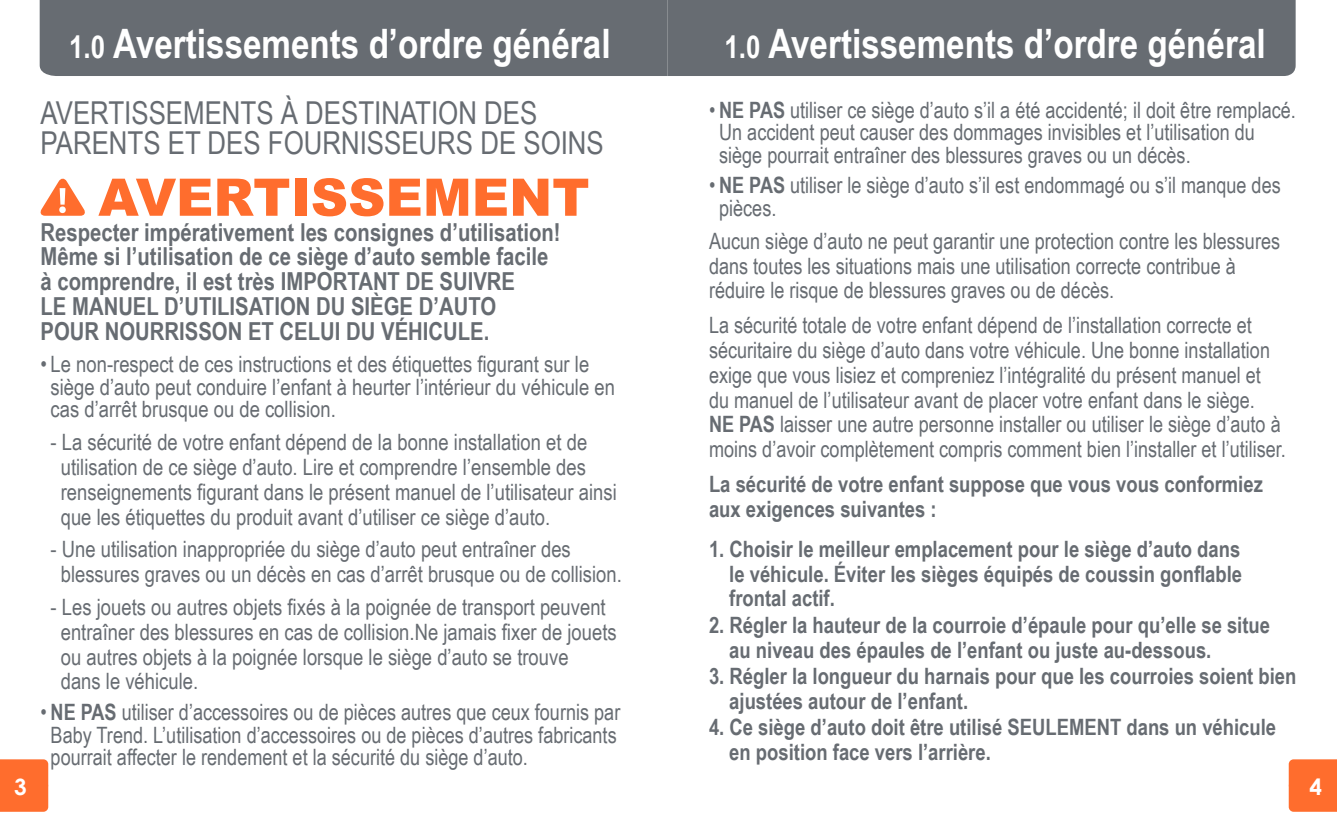
<style>
.page{position:relative;width:1337px;height:821px;background:#fff}
.page>*{position:absolute;margin:0;border:0;box-sizing:border-box;transform-origin:0 0}
.t1{font:900 51.75px "Arial";color:#ff6d2d}
.t2{font:700 40.5px "Arial Narrow";color:#fff}
.t3{font:31.5px/29.2px "Arial Narrow";color:#676c72}
.t4{font:700 24.75px/24.8px "Arial Narrow";color:#676c72}
.t5{font:22.5px/24.8px "Arial Narrow";color:#676c72}
.t6{font:700 22.5px/24.8px "Arial Narrow";color:#676c72}
.t7{font:700 22.5px "Century Gothic";color:#fff}
.s1{font-size:31.5px}
.s2{font-weight:700}
</style>
<div class="page">
<div style="left:667px;top:0;width:628px;height:76px;background:#676c72"></div>
<div style="left:40px;top:0;width:627px;height:76px;background:#676c72"></div>
<div style="left:0;top:759px;width:48px;height:52px;background:#ff6d2d"></div>
<div style="left:1288px;top:759px;width:48px;height:52px;background:#ff6d2d"></div>
<svg style="left:40px;top:178px;width:45px;height:38px"></svg>
<h2 class="t2" style="left:69px;top:13px;width:543px"><span class="s1">1.0</span> Avertissements d’ordre général</h2>
<h2 class="t2" style="left:724px;top:13px;width:543px"><span class="s1">1.0</span> Avertissements d’ordre général</h2>
<p class="t5" style="left:719px;top:98px;width:578px;line-height:22.5px;text-indent:-10px">• <span class="s2">NE PAS</span> utiliser ce siège d’auto s’il a été accidenté; il doit être remplacé.<br>Un accident peut causer des dommages invisibles et l’utilisation du siège pourrait entraîner des blessures graves ou un décès.</p>
<p class="t5" style="left:719px;top:173px;width:563px;line-height:22.5px;text-indent:-10px">• <span class="s2">NE PAS</span> utiliser le siège d’auto s’il est endommagé ou s’il manque des pièces.</p>
<p class="t5" style="left:709px;top:227px;width:572px">Aucun siège d’auto ne peut garantir une protection contre les blessures dans toutes les situations mais une utilisation correcte contribue à réduire le risque de blessures graves ou de décès.</p>
<p class="t5" style="left:709px;top:312px;width:578px">La sécurité totale de votre enfant dépend de l’installation correcte et sécuritaire du siège d’auto dans votre véhicule. Une bonne installation exige que vous lisiez et compreniez l’intégralité du présent manuel et du manuel de l’utilisateur avant de placer votre enfant dans le siège.<br><span class="s2">NE PAS</span> laisser une autre personne installer ou utiliser le siège d’auto à moins d’avoir complètement compris comment bien l’installer et l’utiliser.</p>
<p class="t6" style="left:709px;top:470px;width:555px">La sécurité de votre enfant suppose que vous vous conformiez aux exigences suivantes :</p>
<p class="t6" style="left:729px;top:535px;width:514px;text-align:justify;text-indent:-20px">1. Choisir le meilleur emplacement pour le siège d’auto dans le véhicule. Éviter les sièges équipés de coussin gonflable frontal actif.</p>
<p class="t6" style="left:729px;top:611px;width:542px;text-indent:-20px">2. Régler la hauteur de la courroie d’épaule pour qu’elle se situe au niveau des épaules de l’enfant ou juste au-dessous.</p>
<p class="t6" style="left:729px;top:662px;width:569px;text-indent:-20px">3. Régler la longueur du harnais pour que les courroies soient bien ajustées autour de l’enfant.</p>
<p class="t6" style="left:729px;top:713px;width:548px;text-indent:-20px">4. Ce siège d’auto doit être utilisé SEULEMENT dans un véhicule en position face vers l’arrière.</p>
<h3 class="t3" style="left:40px;top:97px;width:565px">AVERTISSEMENTS À DESTINATION DES<br>PARENTS ET DES FOURNISSEURS DE SOINS</h3>
<h1 class="t1" style="left:98px;top:159px;width:493px">AVERTISSEMENT</h1>
<p class="t4" style="left:40px;top:218px;width:521px">Respecter impérativement les consignes d’utilisation!<br>Même si l’utilisation de ce siège d’auto semble facile à comprendre, il est très IMPORTANT DE SUIVRE<br>LE MANUEL D’UTILISATION DU SIÈGE D’AUTO POUR NOURRISSON ET CELUI DU VÉHICULE.</p>
<p class="t5" style="left:51px;top:352px;width:566px;line-height:22.5px;text-indent:-10px">• Le non-respect de ces instructions et des étiquettes figurant sur le siège d’auto peut conduire l’enfant à heurter l’intérieur du véhicule en cas d’arrêt brusque ou de collision.</p>
<p class="t5" style="left:61px;top:429px;width:557px;text-indent:-10px">- La sécurité de votre enfant dépend de la bonne installation et de utilisation de ce siège d’auto. Lire et comprendre l’ensemble des renseignements figurant dans le présent manuel de l’utilisateur ainsi que les étiquettes du produit avant d’utiliser ce siège d’auto.</p>
<p class="t5" style="left:61px;top:536px;width:562px;text-indent:-10px">- Une utilisation inappropriée du siège d’auto peut entraîner des blessures graves ou un décès en cas d’arrêt brusque ou de collision.</p>
<p class="t5" style="left:61px;top:593px;width:557px;text-indent:-10px">- Les jouets ou autres objets fixés à la poignée de transport peuvent entraîner des blessures en cas de collision.Ne jamais fixer de jouets ou autres objets à la poignée lorsque le siège d’auto se trouve<br>dans le véhicule.</p>
<p class="t5" style="left:51px;top:699px;width:571px;line-height:22.5px;text-indent:-10px">• <span class="s2">NE PAS</span> utiliser d’accessoires ou de pièces autres que ceux fournis par<br>Baby Trend. L’utilisation d’accessoires ou de pièces d’autres fabricants pourrait affecter le rendement et la sécurité du siège d’auto.</p>
<p class="t7" style="left:14px;top:772px;width:14px">3</p>
<p class="t7" style="left:1309px;top:772px;width:14px">4</p>
</div>
